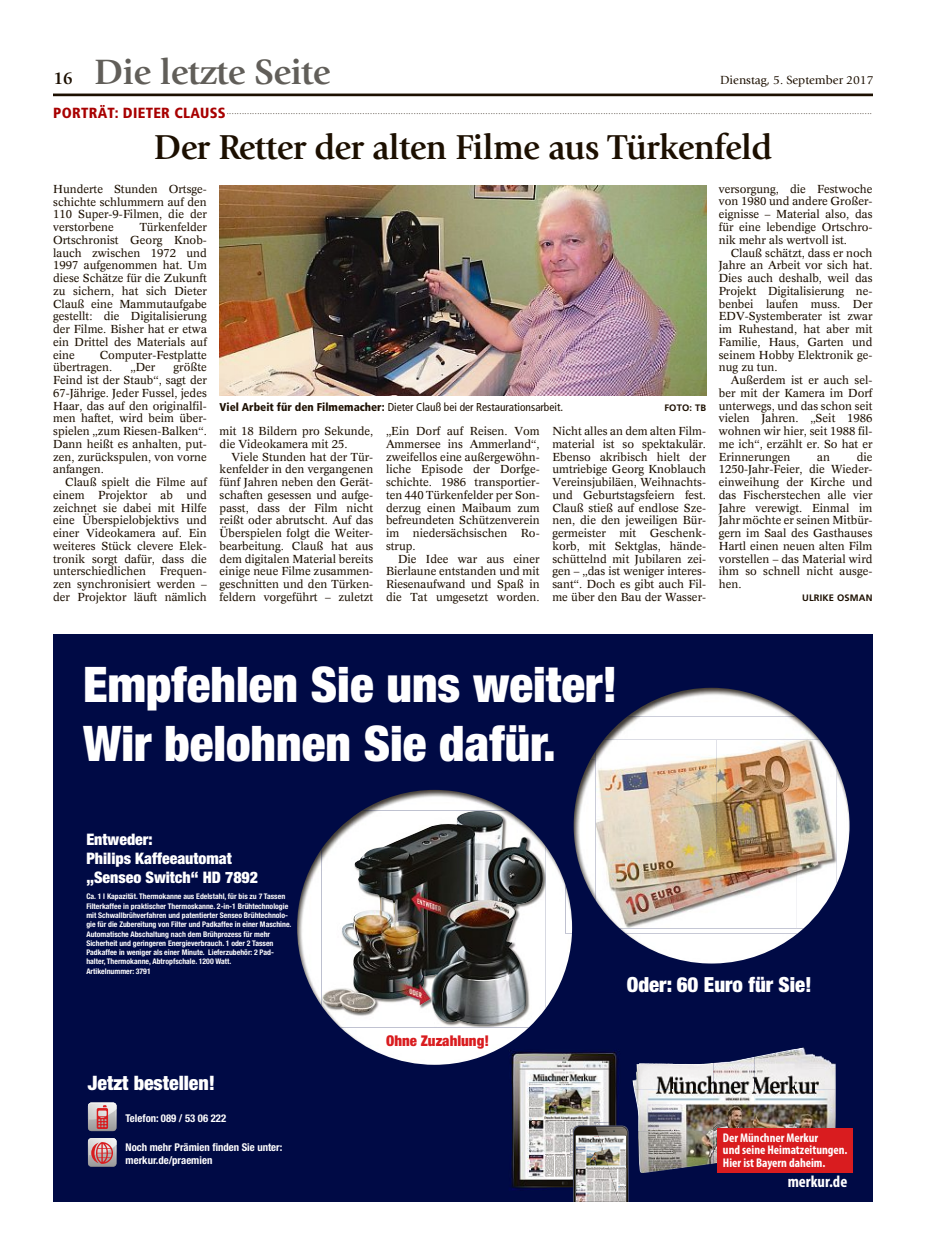
<style>
.page{position:relative;width:947px;height:1255px;background:#fff}
.page>*{position:absolute;margin:0;border:0;box-sizing:border-box;transform-origin:0 0}
.t1{font:900 condensed 49.12px/59px "Helvetica Neue";color:#fff}
.t2{font:700 36.75px "Giovanni";letter-spacing:-.02em;color:#615e59}
.t3{font:700 36px "Giovanni";letter-spacing:-.02em;color:#1c0f00;scale:.96 1}
.t4{font:900 condensed 20.88px "Helvetica Neue";color:#fff}
.t5{font:900 condensed 19.88px "Helvetica Neue";color:#fff}
.t6{font:700 condensed 16.5px "Myriad Pro";color:#fff}
.t7{font:900 condensed 15.88px/19px "Helvetica Neue";color:#fff}
.t8{font:900 condensed 14.88px "Helvetica Neue";color:#d91c1f}
.t9{font:700 condensed 12.62px/12.6px "Myriad Pro";color:#fff}
.t10{font:12.25px "Giovanni";color:#1c0f00}
.t11{font:11.38px/12.8px "Concorde";color:#1c0f00;text-align:justify}
.t12{font:condensed 11.38px "Frutiger";color:#1c0f00}
.t13{font:700 condensed 10.75px/13px "Helvetica Neue";color:#fff}
.t14{font:700 9.38px "Frutiger";letter-spacing:.015em;color:#1c0f00}
.t15{font:700 condensed 7.75px/9.2px "Helvetica Neue";color:#fff}
.t16{font:7.38px "Concorde";color:#1c0f00}
.s1{font-size:18px;color:#1c0f00}
.s2{font-family:"Frutiger";font-weight:900;font-stretch:condensed;font-size:14.62px;color:#a80000}
.s3{font-weight:900}
</style>
<div class="page">
<hr style="left:53px;top:93px;width:819px;height:3px;background:#1c0f00">
<img style="left:219px;top:186px;width:486px;height:210px">
<div style="left:53px;top:634px;width:819px;height:567px;background:#000a45"></div>
<img style="left:88px;top:1138px;width:28px;height:6px">
<img style="left:88px;top:1144px;width:28px;height:22px">
<svg style="left:91px;top:1141px;width:22px;height:22px"></svg>
<img style="left:88px;top:1102px;width:28px;height:7px">
<img style="left:88px;top:1109px;width:28px;height:21px">
<svg style="left:97px;top:1105px;width:11px;height:23px"></svg>
<img style="left:511px;top:1064px;width:1px;height:20px">
<img style="left:511px;top:1156px;width:1px;height:31px">
<img style="left:512px;top:1052px;width:106px;height:69px">
<img style="left:512px;top:1121px;width:33px;height:34px">
<img style="left:512px;top:1155px;width:33px;height:35px">
<img style="left:632px;top:1063px;width:81px;height:26px">
<img style="left:713px;top:1057px;width:41px;height:32px">
<img style="left:754px;top:1047px;width:81px;height:42px">
<img style="left:633px;top:1089px;width:202px;height:41px">
<img style="left:638px;top:1130px;width:34px;height:43px">
<img style="left:672px;top:1130px;width:41px;height:39px">
<img style="left:713px;top:1130px;width:3px;height:33px">
<div style="left:716px;top:1128px;width:135px;height:44px;background:#d91c1f"></div>
<img style="left:545px;top:1119px;width:84px;height:82px">
<img style="left:625px;top:687px;width:172px;height:276px">
<img style="left:627px;top:716px;width:192px;height:23px">
<img style="left:573px;top:759px;width:22px;height:140px">
<img style="left:836px;top:767px;width:13px;height:116px">
<img style="left:619px;top:928px;width:184px;height:5px">
<svg style="left:591px;top:716px;width:36px;height:43px"></svg>
<img style="left:595px;top:739px;width:241px;height:189px">
<img style="left:297px;top:790px;width:274px;height:274px">
<img style="left:565px;top:885px;width:7px;height:48px">
<img style="left:321px;top:810px;width:224px;height:217px">
<img style="left:321px;top:811px;width:221px;height:213px">
<h2 class="t2" style="left:53px;top:50px;width:278px"><span class="s1">16</span> Die letzte Seite</h2>
<p class="t10" style="left:719px;top:75px;width:155px">Dienstag, 5. September 2017</p>
<p class="t16" style="left:53px;top:108px;width:820px"><span class="s2">PORTRÄT: DIETER CLAUSS</span>............................................................................................................................................................................................................................................................</p>
<h3 class="t3" style="left:154px;top:125px;width:645px">Der Retter der alten Filme aus Türkenfeld</h3>
<p class="t11" style="left:53px;top:183px;width:155px">Hunderte Stunden Ortsge&shy;schichte schlummern auf den 110 Super-9-Filmen, die der verstorbene</p>
<p class="t11" style="left:53px;top:222px;width:155px;text-indent:86px">Türkenfelder Ortschronist Georg Knob&shy;lauch zwischen 1972 und 1997 aufgenommen hat. Um diese Schätze für die Zukunft zu sichern, hat sich Dieter Clauß eine Mammutaufgabe gestellt: die Digitalisierung der Filme. Bisher hat er etwa ein Drittel des Materials auf eine</p>
<p class="t11" style="left:53px;top:349px;width:155px;text-indent:47px">Computer-Festplatte übertragen.</p>
<p class="t11" style="left:53px;top:362px;width:155px;text-indent:120px">größte Feind ist der Staub“, sagt der 67-Jährige. Jeder Fussel, jedes Haar, das auf den originalfil&shy;men haftet, wird beim über&shy;spielen „zum Riesen-Balken“.<br>Dann heißt es anhalten, put&shy;zen, zurückspulen, von vorne anfangen.</p>
<p class="t11" style="left:53px;top:477px;width:155px;text-indent:12px">Clauß spielt die Filme auf einem Projektor ab und zeichnet sie dabei mit Hilfe eine Überspielobjektivs und einer Videokamera auf. Ein weiteres Stück clevere Elek&shy;tronik sorgt dafür, dass die unterschiedlichen Frequen&shy;zen synchronisiert werden – der Projektor läuft nämlich</p>
<p class="t11" style="left:130px;top:362px;width:26px">„Der</p>
<p class="t12" style="left:219px;top:402px;width:345px"><span class="s3">Viel Arbeit für den Filmemacher:</span> Dieter Clauß bei der Restaurationsarbeit.</p>
<p class="t14" style="left:664px;top:404px;width:43px">FOTO: TB</p>
<p class="t11" style="left:219px;top:426px;width:155px">mit 18 Bildern pro Sekunde, die Videokamera mit 25.</p>
<p class="t11" style="left:219px;top:451px;width:155px;text-indent:12px">Viele Stunden hat der Tür&shy;kenfelder in den vergangenen fünf Jahren neben den Gerät&shy;schaften gesessen und aufge&shy;passt, dass der Film nicht reißt oder abrutscht. Auf das Überspielen folgt die Weiter&shy;bearbeitung. Clauß hat aus dem digitalen Material bereits einige neue Filme zusammen&shy;geschnitten und den Türken&shy;feldern vorgeführt – zuletzt</p>
<p class="t11" style="left:386px;top:426px;width:155px">„Ein Dorf auf Reisen. Vom Ammersee ins Ammerland“, zweifellos eine außergewöhn&shy;liche Episode der Dorfge&shy;schichte. 1986 transportier&shy;ten 440 Türkenfelder per Son&shy;derzug einen Maibaum zum befreundeten Schützenverein im niedersächsischen Ro&shy;strup.</p>
<p class="t11" style="left:386px;top:553px;width:155px;text-indent:12px">Die Idee war aus einer Bierlaune entstanden und mit Riesenaufwand und Spaß in die Tat umgesetzt worden.</p>
<p class="t11" style="left:552px;top:426px;width:155px">Nicht alles an dem alten Film&shy;material ist so spektakulär.<br>Ebenso akribisch hielt der umtriebige Georg Knoblauch Vereinsjubiläen, Weihnachts&shy;und Geburtstagsfeiern fest.<br>Clauß stieß auf endlose Sze&shy;nen, die den jeweiligen Bür&shy;germeister mit Geschenk&shy;korb, mit Sektglas, hände&shy;schüttelnd mit Jubilaren zei&shy;gen – „das ist weniger interes&shy;sant“. Doch es gibt auch Fil&shy;me über den Bau der Wasser-</p>
<p class="t11" style="left:718px;top:183px;width:155px">versorgung, die Festwoche von 1980 und andere Großer&shy;eignisse – Material also, das für eine lebendige Ortschro&shy;nik mehr als wertvoll ist.</p>
<p class="t11" style="left:718px;top:247px;width:155px;text-indent:12px">Clauß schätzt, dass er noch Jahre an Arbeit vor sich hat.<br>Dies auch deshalb, weil das Projekt Digitalisierung ne&shy;benbei laufen muss. Der EDV-Systemberater ist zwar im Ruhestand, hat aber mit Familie, Haus, Garten und seinem Hobby Elektronik ge&shy;nug zu tun.</p>
<p class="t11" style="left:718px;top:375px;width:155px;text-indent:12px">Außerdem ist er auch sel&shy;ber mit der Kamera im Dorf unterwegs, und das schon seit vielen Jahren. „Seit 1986 wohnen wir hier, seit 1988 fil&shy;me ich“, erzählt er. So hat er Erinnerungen</p>
<p class="t11" style="left:718px;top:451px;width:155px;text-indent:138px">die 1250-Jahr-Feier, die Wieder&shy;einweihung der Kirche und das Fischerstechen alle vier Jahre verewigt. Einmal im Jahr möchte er seinen Mitbür&shy;gern im Saal des Gasthauses Hartl einen neuen alten Film vorstellen – das Material wird ihm so schnell nicht ausge&shy;hen.</p>
<p class="t14" style="left:801px;top:593px;width:72px">ULRIKE OSMAN</p>
<p class="t11" style="left:816px;top:451px;width:14px">an</p>
<h1 class="t1" style="left:83px;top:654px;width:536px">Empfehlen Sie uns weiter!<br>Wir belohnen Sie dafür.</h1>
<h3 class="t7" style="left:86px;top:829px;width:173px">Entweder:<br>Philips Kaffeeautomat „Senseo Switch“ HD 7892</h3>
<p class="t15" style="left:86px;top:891px;width:206px">Ca. 1 l Kapazität. Thermokanne aus Edelstahl, für bis zu 7 Tassen Filterkaffee in praktischer Thermoskanne. 2-in-1 Brühtechnologie mit Schwallbrühverfahren und patentierter Senseo Brühtechnolo&shy;gie für die Zubereitung von Filter und Padkaffee in einer Maschine.<br>Automatische Abschaltung nach dem Brühprozess für mehr Sicherheit und geringeren Energieverbrauch. 1 oder 2 Tassen Padkaffee in weniger als einer Minute. Lieferzubehör: 2 Pad&shy;halter, Thermokanne, Abtropfschale. 1200 Watt.<br>Artikelnummer: 3791</p>
<h3 class="t5" style="left:88px;top:1070px;width:129px">Jetzt bestellen!</h3>
<p class="t13" style="left:126px;top:1111px;width:102px">Telefon: 089 / 53 06 222</p>
<p class="t13" style="left:126px;top:1140px;width:158px">Noch mehr Prämien finden Sie unter: merkur.de/praemien</p>
<h3 class="t8" style="left:386px;top:1031px;width:104px">Ohne Zuzahlung!</h3>
<h3 class="t4" style="left:626px;top:971px;width:186px">Oder: 60 Euro für Sie!</h3>
<p class="t9" style="left:722px;top:1130px;width:126px">Der Münchner Merkur<br>und seine Heimatzeitungen.<br>Hier ist Bayern daheim.</p>
<h3 class="t6" style="left:787px;top:1171px;width:61px">merkur.de</h3>
</div>
